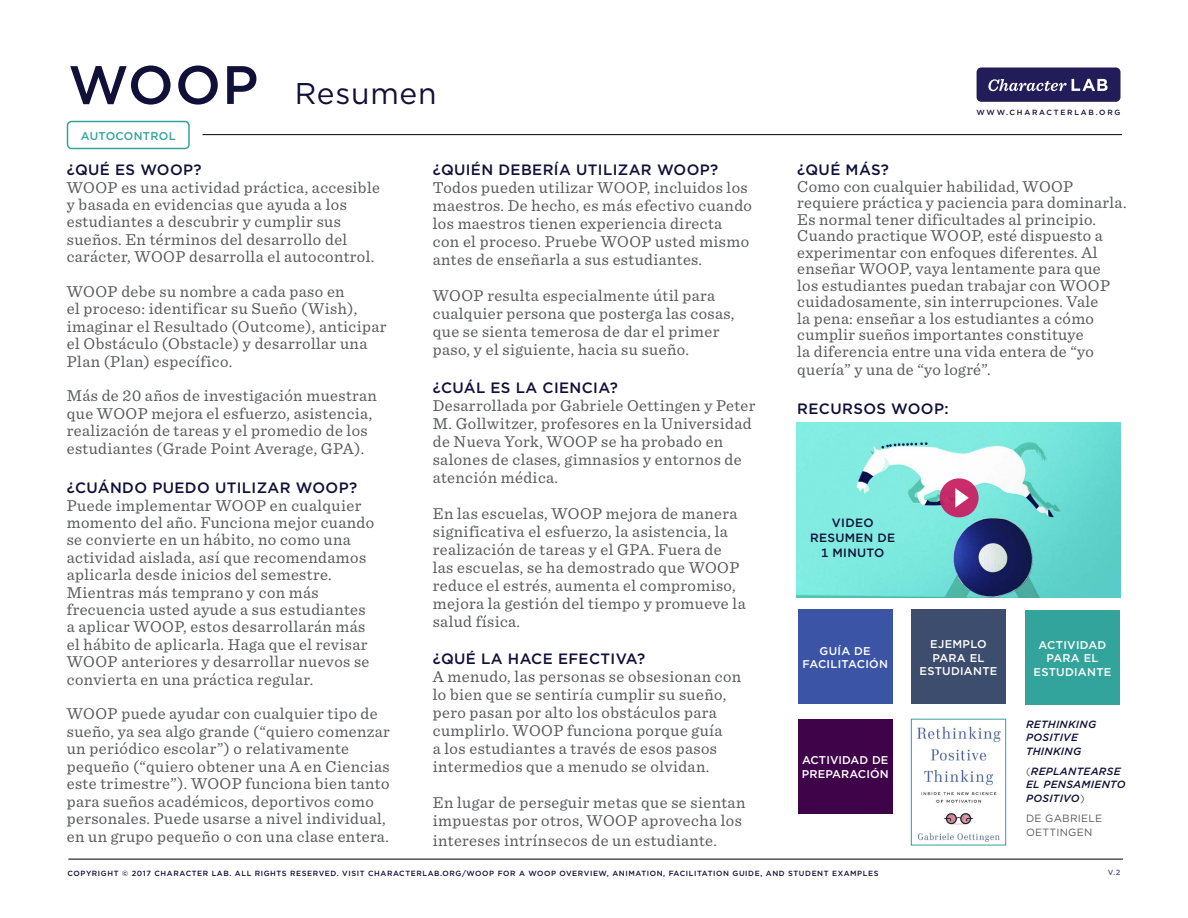
<style>
.page{position:relative;width:1188px;height:918px;background:#fff}
.page>*{position:absolute;margin:0;border:0;box-sizing:border-box;transform-origin:0 0}
.t1{font:30px "Gotham";letter-spacing:.025em;color:#111038}
.t2{font:16.5px/18px "Sentinel";letter-spacing:.025em;color:#58595b}
.t3{font:500 15px "Gotham";letter-spacing:.025em;color:#111038}
.t4{font:500 12px/15px "Gotham";letter-spacing:.025em;color:#111038;text-align:center}
.t5{font:500 11.25px/13.5px "Gotham";letter-spacing:.025em;color:#fff;text-align:center}
.t6{font:500 11.25px "Gotham";letter-spacing:.025em;color:#33a49c}
.t7{font:italic 500 10.5px/13.5px "Gotham";letter-spacing:.025em;color:#111038}
.t8{font:10.5px/13.5px "Gotham";letter-spacing:.025em;color:#58595b}
.t9{font:500 7.5px "Gotham";letter-spacing:.08em;color:#111038}
.t10{font:500 7.5px "Gotham";letter-spacing:.235em;color:#111038}
.t11{font:500 7.5px "Gotham";color:#58536e}
.s1{font-weight:500;font-size:54px}
.s2{font-weight:400;font-style:normal;color:#58595b}
</style>
<div class="page">
<svg style="left:977px;top:68px;width:143px;height:34px;background:#3a366a"></svg>
<hr style="left:202px;top:134px;width:920px;height:1px;background:#000">
<hr style="left:68px;top:859px;width:1055px;height:1px;background:#000">
<img style="left:917px;top:726px;width:84px;height:116px">
<div style="left:911px;top:719px;width:95px;height:126px;border:1px solid #33a49c"></div>
<div style="left:798px;top:610px;width:94px;height:94px;background:#3c54a5"></div>
<div style="left:798px;top:719px;width:94px;height:95px;background:#3f0349"></div>
<div style="left:1025px;top:610px;width:95px;height:95px;background:#33a49c"></div>
<div style="left:911px;top:610px;width:95px;height:94px;background:#3d4d6d"></div>
<div style="left:67px;top:121px;width:123px;height:28px;border:2px solid #33a49c;border-radius:4px"></div>
<img style="left:796px;top:422px;width:324px;height:176px">
<svg style="left:940px;top:478px;width:39px;height:39px"></svg>
<svg style="left:955px;top:488px;width:14px;height:20px"></svg>
<h1 class="t1" style="left:68px;top:74px;width:370px"><span class="s1">WOOP</span> Resumen</h1>
<p class="t6" style="left:81px;top:128px;width:96px">AUTOCONTROL</p>
<p class="t3" style="left:67px;top:160px;width:136px">¿QUÉ ES WOOP?</p>
<p class="t2" style="left:67px;top:177px;width:315px;line-height:17.4px">WOOP es una actividad práctica, accesible y basada en evidencias que ayuda a los estudiantes a descubrir y cumplir sus sueños. En términos del desarrollo del carácter, WOOP desarrolla el autocontrol.</p>
<p class="t2" style="left:67px;top:282px;width:321px;line-height:17.4px">WOOP debe su nombre a cada paso en<br>el proceso: identificar su Sueño (Wish), imaginar el Resultado (Outcome), anticipar el Obstáculo (Obstacle) y desarrollar una Plan (Plan) específico.</p>
<p class="t2" style="left:67px;top:386px;width:312px;line-height:17.5px">Más de 20 años de investigación muestran que WOOP mejora el esfuerzo, asistencia, realización de tareas y el promedio de los estudiantes (Grade Point Average, GPA).</p>
<p class="t3" style="left:67px;top:478px;width:292px">¿CUÁNDO PUEDO UTILIZAR WOOP?</p>
<p class="t2" style="left:67px;top:495px;width:309px;line-height:17.4px">Puede implementar WOOP en cualquier momento del año. Funciona mejor cuando se convierte en un hábito, no como una actividad aislada, así que recomendamos aplicarla desde inicios del semestre.<br>Mientras más temprano y con más frecuencia usted ayude a sus estudiantes a aplicar WOOP, estos desarrollarán más el hábito de aplicarla. Haga que el revisar WOOP anteriores y desarrollar nuevos se convierta en una práctica regular.</p>
<p class="t2" style="left:67px;top:704px;width:325px;line-height:17.5px">WOOP puede ayudar con cualquier tipo de sueño, ya sea algo grande (“quiero comenzar un periódico escolar”) o relativamente pequeño (“quiero obtener una A en Ciencias este trimestre”). WOOP funciona bien tanto para sueños académicos, deportivos como personales. Puede usarse a nivel individual, en un grupo pequeño o con una clase entera.</p>
<p class="t3" style="left:433px;top:160px;width:287px">¿QUIÉN DEBERÍA UTILIZAR WOOP?</p>
<p class="t2" style="left:433px;top:178px;width:321px">Todos pueden utilizar WOOP, incluidos los maestros. De hecho, es más efectivo cuando los maestros tienen experiencia directa con el proceso. Pruebe WOOP usted mismo antes de enseñarla a sus estudiantes.</p>
<p class="t2" style="left:433px;top:286px;width:303px">WOOP resulta especialmente útil para cualquier persona que posterga las cosas, que se sienta temerosa de dar el primer paso, y el siguiente, hacia su sueño.</p>
<p class="t3" style="left:433px;top:378px;width:187px">¿CUÁL ES LA CIENCIA?</p>
<p class="t2" style="left:433px;top:395px;width:324px">Desarrollada por Gabriele Oettingen y Peter M. Gollwitzer, profesores en la Universidad de Nueva York, WOOP se ha probado en salones de clases, gimnasios y entornos de atención médica.</p>
<p class="t2" style="left:433px;top:503px;width:314px">En las escuelas, WOOP mejora de manera significativa el esfuerzo, la asistencia, la realización de tareas y el GPA. Fuera de las escuelas, se ha demostrado que WOOP reduce el estrés, aumenta el compromiso, mejora la gestión del tiempo y promueve la salud física.</p>
<p class="t3" style="left:433px;top:649px;width:214px">¿QUÉ LA HACE EFECTIVA?</p>
<p class="t2" style="left:433px;top:667px;width:310px">A menudo, las personas se obsesionan con lo bien que se sentiría cumplir su sueño, pero pasan por alto los obstáculos para cumplirlo. WOOP funciona porque guía<br>a los estudiantes a través de esos pasos intermedios que a menudo se olvidan.</p>
<p class="t2" style="left:433px;top:793px;width:314px">En lugar de perseguir metas que se sientan impuestas por otros, WOOP aprovecha los</p>
<p class="t2" style="left:433px;top:830px;width:286px">intereses intrínsecos de un estudiante.</p>
<p class="t10" style="left:977px;top:108px;width:145px">WWW.CHARACTERLAB.ORG</p>
<p class="t3" style="left:797px;top:160px;width:93px">¿QUÉ MÁS?</p>
<p class="t2" style="left:797px;top:177px;width:331px;line-height:16.5px">Como con cualquier habilidad, WOOP requiere práctica y paciencia para dominarla.<br>Es normal tener dificultades al principio.<br>Cuando practique WOOP, esté dispuesto a experimentar con enfoques diferentes. Al enseñar WOOP, vaya lentamente para que<br>los estudiantes puedan trabajar con WOOP cuidadosamente, sin interrupciones. Vale<br>la pena: enseñar a los estudiantes a cómo cumplir sueños importantes constituye<br>la diferencia entre una vida entera de “yo</p>
<p class="t2" style="left:797px;top:359px;width:195px">quería” y una de “yo logré”.</p>
<p class="t3" style="left:797px;top:399px;width:153px">RECURSOS WOOP:</p>
<p class="t4" style="left:810px;top:515px;width:87px">VIDEO<br>RESUMEN DE<br>1 MINUTO</p>
<p class="t5" style="left:803px;top:644px;width:87px">GUÍA DE<br>FACILITACIÓN</p>
<p class="t5" style="left:802px;top:753px;width:88px;text-align:left">ACTIVIDAD DE<br>PREPARACIÓN</p>
<p class="t5" style="left:920px;top:637px;width:79px">EJEMPLO<br>PARA EL<br>ESTUDIANTE</p>
<p class="t5" style="left:1034px;top:638px;width:79px">ACTIVIDAD<br>PARA EL<br>ESTUDIANTE</p>
<p class="t7" style="left:1026px;top:717px;width:72px">RETHINKING<br>POSITIVE<br>THINKING</p>
<p class="t7" style="left:1026px;top:764px;width:101px"><span class="s2">(</span>REPLANTEARSE<br>EL PENSAMIENTO<br>POSITIVO<span class="s2">)</span></p>
<p class="t8" style="left:1026px;top:811px;width:78px">DE GABRIELE<br>OETTINGEN</p>
<p class="t9" style="left:68px;top:869px;width:813px">COPYRIGHT © 2017 CHARACTER LAB. ALL RIGHTS RESERVED. VISIT CHARACTERLAB.ORG/WOOP FOR A WOOP OVERVIEW, ANIMATION, FACILITATION GUIDE, AND STUDENT EXAMPLES</p>
<p class="t11" style="left:1108px;top:868px;width:14px">V.2</p>
</div>
